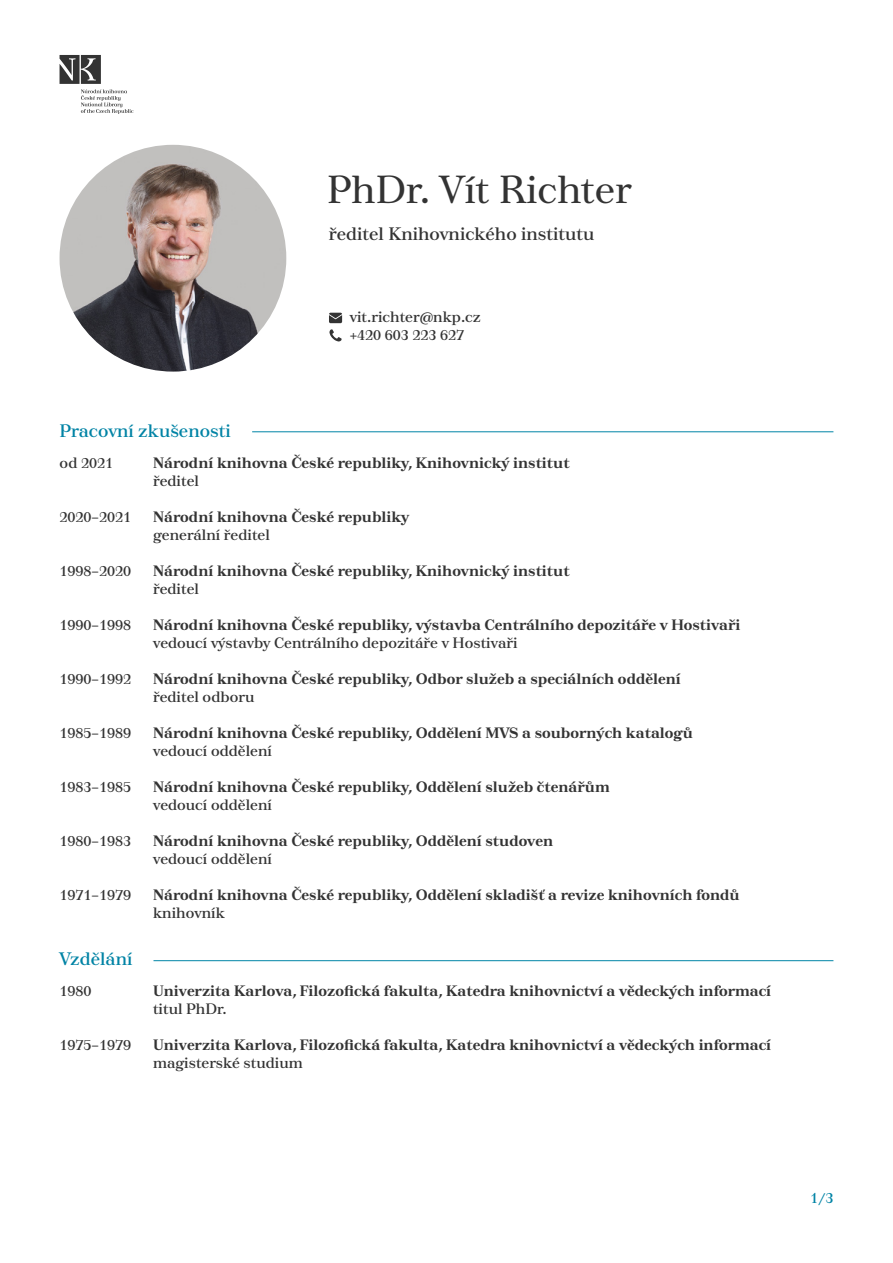
<style>
.page{position:relative;width:893px;height:1263px;background:#fff}
.page>*{position:absolute;margin:0;border:0;box-sizing:border-box;transform-origin:0 0}
.t1{font:39px "Tusar Deco";color:#333}
.t2{font:18px "Tusar Text";color:#333}
.t3{font:18px "Tusar Text";color:#0083a5}
.t4{font:700 15px "Tusar Text";color:#333}
.t5{font:15px/18px "Tusar Text";color:#333}
.t6{font:15px "Tusar Text";color:#0083a5}
</style>
<div class="page">
<hr style="left:252px;top:431px;width:581px;height:1px;background:#0085a6">
<svg style="left:329px;top:313px;width:13px;height:10px"></svg>
<svg style="left:329px;top:329px;width:13px;height:12px"></svg>
<svg style="left:60px;top:55px;width:73px;height:59px"></svg>
<hr style="left:153px;top:960px;width:680px;height:1px;background:#0085a6">
<img style="left:60px;top:145px;width:226px;height:227px;border-radius:113px">
<h1 class="t1" style="left:327px;top:167px;width:307px">PhDr. Vít Richter</h1>
<p class="t2" style="left:329px;top:224px;width:267px">ředitel Knihovnického institutu</p>
<p class="t5" style="left:350px;top:309px;width:133px">vit.richter@nkp.cz +420 603 223 627</p>
<p class="t3" style="left:60px;top:421px;width:173px">Pracovní zkušenosti</p>
<p class="t5" style="left:60px;top:454px;width:55px">od 2021</p>
<p class="t4" style="left:153px;top:454px;width:418px">Národní knihovna České republiky, Knihovnický institut</p>
<p class="t5" style="left:153px;top:472px;width:47px">ředitel</p>
<p class="t5" style="left:60px;top:508px;width:73px">2020–2021</p>
<p class="t4" style="left:153px;top:508px;width:258px">Národní knihovna České republiky</p>
<p class="t5" style="left:153px;top:526px;width:118px">generální ředitel</p>
<p class="t5" style="left:60px;top:562px;width:73px">1998–2020</p>
<p class="t4" style="left:153px;top:562px;width:418px">Národní knihovna České republiky, Knihovnický institut</p>
<p class="t5" style="left:153px;top:580px;width:47px">ředitel</p>
<p class="t5" style="left:60px;top:616px;width:73px">1990–1998</p>
<p class="t4" style="left:153px;top:616px;width:589px">Národní knihovna České republiky, výstavba Centrálního depozitáře v Hostivaři</p>
<p class="t5" style="left:153px;top:634px;width:366px">vedoucí výstavby Centrálního depozitáře v Hostivaři</p>
<p class="t5" style="left:60px;top:670px;width:73px">1990–1992</p>
<p class="t4" style="left:153px;top:670px;width:529px">Národní knihovna České republiky, Odbor služeb a speciálních oddělení</p>
<p class="t5" style="left:153px;top:688px;width:103px">ředitel odboru</p>
<p class="t5" style="left:60px;top:724px;width:73px">1985–1989</p>
<p class="t4" style="left:153px;top:724px;width:541px">Národní knihovna České republiky, Oddělení MVS a souborných katalogů</p>
<p class="t5" style="left:153px;top:742px;width:120px">vedoucí oddělení</p>
<p class="t5" style="left:60px;top:778px;width:73px">1983–1985</p>
<p class="t4" style="left:153px;top:778px;width:458px">Národní knihovna České republiky, Oddělení služeb čtenářům</p>
<p class="t5" style="left:153px;top:796px;width:120px">vedoucí oddělení</p>
<p class="t5" style="left:60px;top:832px;width:73px">1980–1983</p>
<p class="t4" style="left:153px;top:832px;width:402px">Národní knihovna České republiky, Oddělení studoven</p>
<p class="t5" style="left:153px;top:850px;width:120px">vedoucí oddělení</p>
<p class="t5" style="left:60px;top:886px;width:73px">1971–1979</p>
<p class="t4" style="left:153px;top:886px;width:588px">Národní knihovna České republiky, Oddělení skladišť a revize knihovních fondů</p>
<p class="t5" style="left:153px;top:904px;width:73px">knihovník</p>
<p class="t3" style="left:60px;top:949px;width:74px">Vzdělání</p>
<p class="t5" style="left:60px;top:982px;width:34px">1980</p>
<p class="t4" style="left:153px;top:982px;width:620px">Univerzita Karlova, Filozofická fakulta, Katedra knihovnictví a vědeckých informací</p>
<p class="t5" style="left:153px;top:1000px;width:75px">titul PhDr.</p>
<p class="t5" style="left:60px;top:1036px;width:73px">1975–1979</p>
<p class="t4" style="left:153px;top:1036px;width:620px">Univerzita Karlova, Filozofická fakulta, Katedra knihovnictví a vědeckých informací</p>
<p class="t5" style="left:153px;top:1054px;width:151px">magisterské studium</p>
<p class="t6" style="left:810px;top:1190px;width:25px">1/3</p>
</div>
